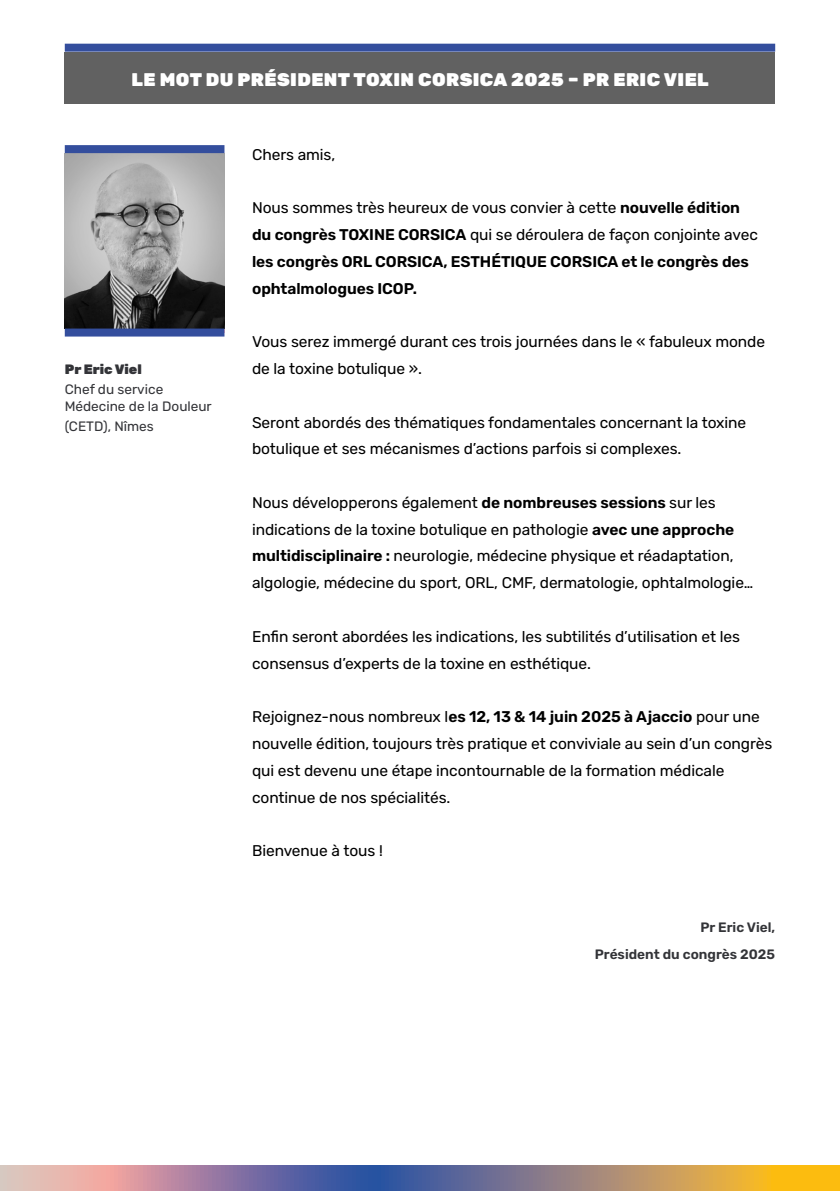
<style>
.page{position:relative;width:840px;height:1191px;background:#fff}
.page>*{position:absolute;margin:0;border:0;box-sizing:border-box;transform-origin:0 0}
.t1{font:900 18.4px "Rubik";letter-spacing:.02em;color:#fff}
.t2{font:15.6px/26.8px "Rubik";letter-spacing:-.005em;color:#000}
.t3{font:600 15.6px/26.8px "Rubik";letter-spacing:-.005em;color:#000}
.t4{font:13.6px/17.4px "Rubik";color:#333438}
.t5{font:600 13.6px/26.8px "Rubik";color:#333438;text-align:right}
.t6{font:900 13.6px "Rubik";color:#333438}
.s1{font-weight:400}
.s2{font-weight:600}
</style>
<div class="page">
<div style="left:65px;top:52px;width:709px;height:52px;background:#616161"></div>
<div style="left:65px;top:44px;width:709px;height:8px;background:#344e9d"></div>
<img style="left:65px;top:153px;width:159px;height:175px">
<div style="left:65px;top:145px;width:159px;height:8px;background:#344e9d"></div>
<div style="left:65px;top:328px;width:159px;height:8px;background:#344e9d"></div>
<svg style="left:0;top:1165px;width:839px;height:26px;background:#a38a84"></svg>
<svg style="left:839px;top:1165px;width:1px;height:26px"></svg>
<p class="t1" style="left:131px;top:69px;width:578px">LE MOT DU PRÉSIDENT TOXIN CORSICA 2025 – PR ERIC VIEL</p>
<p class="t6" style="left:65px;top:361px;width:78px">Pr Eric Viel</p>
<p class="t4" style="left:65px;top:381px;width:148px">Chef du service<br>Médecine de la Douleur</p>
<p class="t4" style="left:65px;top:417px;width:90px">(CETD), Nîmes</p>
<p class="t2" style="left:252px;top:141px;width:85px">Chers amis,</p>
<p class="t3" style="left:252px;top:195px;width:507px"><span class="s1">Nous sommes très heureux de vous convier à cette</span> nouvelle édition du congrès TOXINE CORSICA <span class="s1">qui se déroulera de façon conjointe avec </span>les congrès ORL CORSICA, ESTHÉTIQUE CORSICA et le congrès des ophtalmologues ICOP.</p>
<p class="t2" style="left:252px;top:329px;width:514px">Vous serez immergé durant ces trois journées dans le « fabuleux monde de la toxine botulique ».</p>
<p class="t2" style="left:252px;top:409px;width:495px">Seront abordés des thématiques fondamentales concernant la toxine botulique et ses mécanismes d’actions parfois si complexes.</p>
<p class="t2" style="left:252px;top:489px;width:502px">Nous développerons également <span class="s2">de nombreuses sessions</span> sur les indications de la toxine botulique en pathologie <span class="s2">avec une approche multidisciplinaire :</span> neurologie, médecine physique et réadaptation, algologie, médecine du sport, ORL, CMF, dermatologie, ophtalmologie…</p>
<p class="t2" style="left:252px;top:623px;width:489px">Enfin seront abordées les indications, les subtilités d’utilisation et les consensus d’experts de la toxine en esthétique.</p>
<p class="t2" style="left:252px;top:704px;width:521px">Rejoignez-nous nombreux l<span class="s2">es 12, 13 &amp; 14 juin 2025 à Ajaccio</span> pour une nouvelle édition, toujours très pratique et conviviale au sein d’un congrès qui est devenu une étape incontournable de la formation médicale continue de nos spécialités.</p>
<p class="t2" style="left:252px;top:837px;width:132px">Bienvenue à tous !</p>
<p class="t5" style="left:594px;top:914px;width:182px">Pr Eric Viel,<br>Président du congrès 2025</p>
</div>
